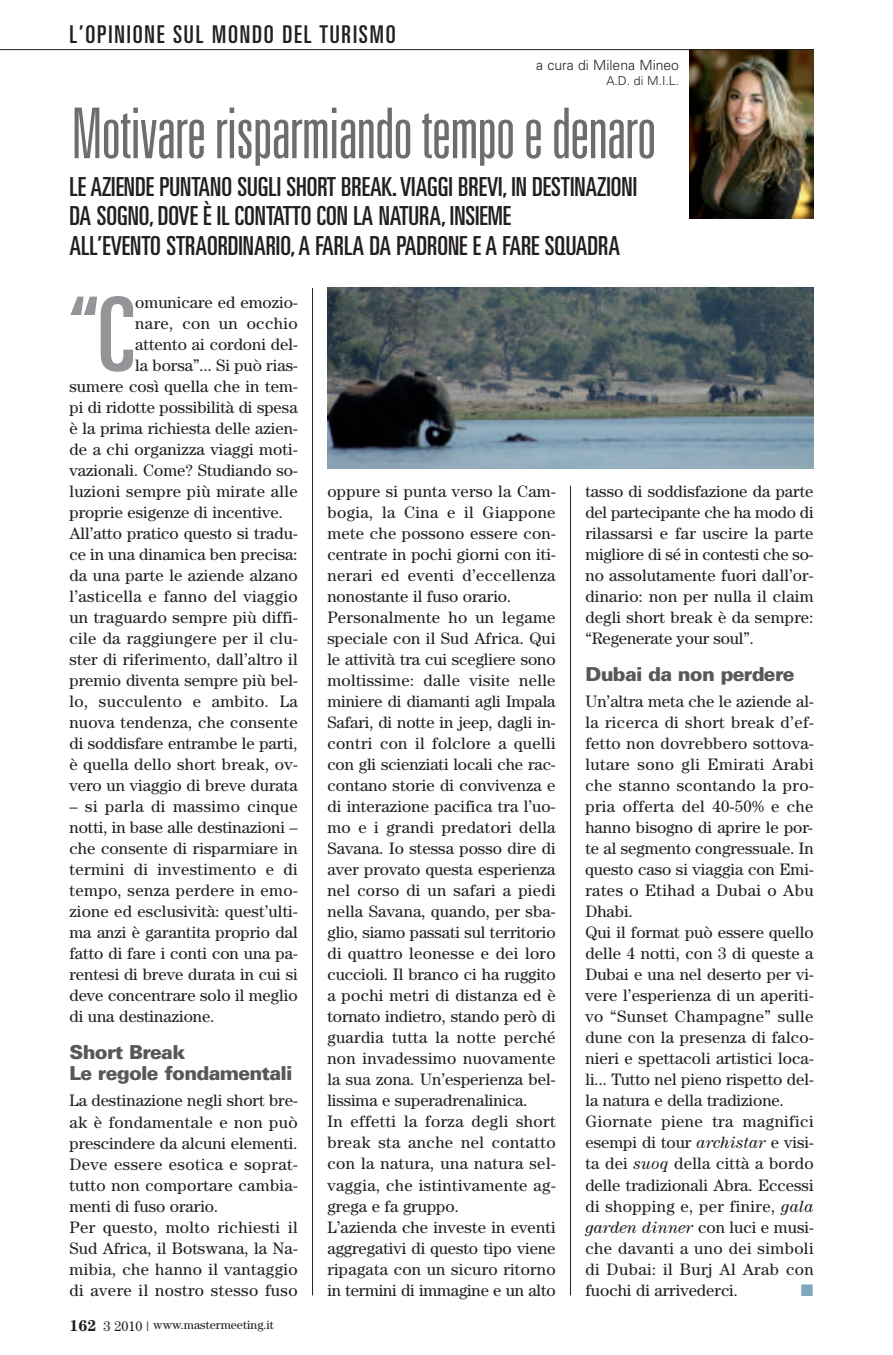
<style>
.page{position:relative;width:893px;height:1355px;background:#fff}
.page>*{position:absolute;margin:0;border:0;box-sizing:border-box;transform-origin:0 0}
.t1{font:ultra-condensed 103.08px "Univers";color:#939598}
.t2{font:300 ultra-condensed 70px "Univers";letter-spacing:-.015em;color:#6c6d70}
.t3{font:ultra-condensed 26.25px/29.8px "Univers";color:#231f20}
.t4{font:ultra-condensed 24.5px "Univers";letter-spacing:.075em;color:#231f20}
.t5{font:900 19.25px/21px "Univers";letter-spacing:-.035em;color:#57585a}
.t6{font:16.62px/21px "Century";letter-spacing:.01em;color:#231f20}
.t7{font:16.62px "Zapf Dingbats";color:#7fa8bc}
.t8{font:300 14px "Univers";color:#231f20}
.t9{font:12.25px "Century";color:#231f20}
.t10{font:300 12.25px "Univers";color:#231f20}
.s1{font-weight:700;font-size:15.75px}
.s2{font-size:14px}
.s3{font-style:italic}
</style>
<div class="page">
<img style="left:690px;top:50px;width:124px;height:168px">
<hr style="left:0;top:49px;width:814px;height:1px;background:#231f20">
<hr style="left:312px;top:288px;width:1px;height:1007px;background:#231f20">
<hr style="left:570px;top:485px;width:1px;height:810px;background:#231f20">
<img style="left:327px;top:288px;width:487px;height:180px">
<h3 class="t4" style="left:69px;top:25px;width:328px">L’OPINIONE SUL MONDO DEL TURISMO</h3>
<p class="t8" style="left:536px;top:60px;width:144px">a cura di Milena Mineo</p>
<p class="t10" style="left:606px;top:77px;width:74px">A.D. di M.I.L.</p>
<h2 class="t2" style="left:71px;top:108px;width:586px">Motivarerisparmiandotempoedenaro</h2>
<h3 class="t3" style="left:69px;top:174px;width:569px">LE AZIENDE PUNTANO SUGLI SHORT BREAK. VIAGGI BREVI, IN DESTINAZIONI<br>DA SOGNO, DOVE È IL CONTATTO CON LA NATURA, INSIEME<br>ALL’EVENTO STRAORDINARIO, A FARLA DA PADRONE E A FARE SQUADRA</h3>
<h1 class="t1" style="left:69px;top:296px;width:66px">“C</h1>
<p class="t6" style="left:135px;top:293px;width:164px">omunicare ed emozio-</p>
<p class="t6" style="left:135px;top:314px;width:164px">nare, con un occhio</p>
<p class="t6" style="left:135px;top:335px;width:164px">attento ai cordoni del-</p>
<p class="t6" style="left:135px;top:356px;width:164px">la borsa”... Si può rias-</p>
<p class="t6" style="left:69px;top:377px;width:230px">sumere così quella che in tem-</p>
<p class="t6" style="left:69px;top:398px;width:230px">pi di ridotte possibilità di spesa</p>
<p class="t6" style="left:69px;top:419px;width:230px">è la prima richiesta delle azien-</p>
<p class="t6" style="left:69px;top:440px;width:230px">de a chi organizza viaggi moti-</p>
<p class="t6" style="left:69px;top:461px;width:230px">vazionali. Come? Studiando so-</p>
<p class="t6" style="left:69px;top:482px;width:230px">luzioni sempre più mirate alle</p>
<p class="t6" style="left:69px;top:503px;width:215px">proprie esigenze di incentive.</p>
<p class="t6" style="left:69px;top:524px;width:230px">All’atto pratico questo si tradu-</p>
<p class="t6" style="left:69px;top:545px;width:230px">ce in una dinamica ben precisa:</p>
<p class="t6" style="left:69px;top:566px;width:230px">da una parte le aziende alzano</p>
<p class="t6" style="left:69px;top:587px;width:230px">l’asticella e fanno del viaggio</p>
<p class="t6" style="left:69px;top:608px;width:230px">un traguardo sempre più diffi-</p>
<p class="t6" style="left:69px;top:629px;width:230px">cile da raggiungere per il clu-</p>
<p class="t6" style="left:69px;top:650px;width:230px">ster di riferimento, dall’altro il</p>
<p class="t6" style="left:69px;top:671px;width:230px">premio diventa sempre più bel-</p>
<p class="t6" style="left:69px;top:692px;width:230px">lo, succulento e ambito. La</p>
<p class="t6" style="left:69px;top:713px;width:230px">nuova tendenza, che consente</p>
<p class="t6" style="left:69px;top:734px;width:230px">di soddisfare entrambe le parti,</p>
<p class="t6" style="left:69px;top:755px;width:230px">è quella dello short break, ov-</p>
<p class="t6" style="left:69px;top:776px;width:230px">vero un viaggio di breve durata</p>
<p class="t6" style="left:69px;top:797px;width:230px;text-align:justify">– si parla di massimo cinque notti, in base alle destinazioni – che consente di risparmiare in termini di investimento e di tempo, senza perdere in emo&shy;zione ed esclusività: quest’ulti&shy;ma anzi è garantita proprio dal fatto di fare i conti con una pa&shy;rentesi di breve durata in cui si deve concentrare solo il meglio di una destinazione.</p>
<p class="t5" style="left:69px;top:1043px;width:225px">Short Break<br>Le regole fondamentali</p>
<p class="t6" style="left:69px;top:1091px;width:230px">La destinazione negli short bre&shy;ak è fondamentale e non può prescindere da alcuni elementi.<br>Deve essere esotica e soprat&shy;tutto non comportare cambia&shy;menti di fuso orario.<br>Per questo, molto richiesti il<br>Sud Africa, il Botswana, la Na&shy;mibia, che hanno il vantaggio di avere il nostro stesso fuso</p>
<p class="t9" style="left:69px;top:1320px;width:206px"><span class="s1">162</span> <span class="s2">3 2010 |</span> www.mastermeeting.it</p>
<p class="t6" style="left:327px;top:482px;width:230px">oppure si punta verso la Cam&shy;bogia, la Cina e il Giappone mete che possono essere con&shy;centrate in pochi giorni con iti&shy;nerari ed eventi d’eccellenza nonostante il fuso orario.<br>Personalmente ho un legame speciale con il Sud Africa. Qui le attività tra cui scegliere sono moltissime: dalle visite nelle miniere di diamanti agli Impala<br>Safari, di notte in jeep, dagli in&shy;contri con il folclore a quelli con gli scienziati locali che rac&shy;contano storie di convivenza e di interazione pacifica tra l’uo&shy;mo e i grandi predatori della<br>Savana. Io stessa posso dire di aver provato questa esperienza nel corso di un safari a piedi nella Savana, quando, per sba&shy;glio, siamo passati sul territorio di quattro leonesse e dei loro cuccioli. Il branco ci ha ruggito a pochi metri di distanza ed è tornato indietro, stando però di guardia tutta la notte perché non invadessimo nuovamente la sua zona. Un’esperienza bel&shy;lissima e superadrenalinica.<br>In effetti la forza degli short break sta anche nel contatto con la natura, una natura sel&shy;vaggia, che istintivamente ag&shy;grega e fa gruppo.<br>L’azienda che investe in eventi aggregativi di questo tipo viene ripagata con un sicuro ritorno in termini di immagine e un alto</p>
<p class="t6" style="left:585px;top:482px;width:230px;text-align:justify">tasso di soddisfazione da parte del partecipante che ha modo di rilassarsi e far uscire la parte migliore di sé in contesti che so&shy;no assolutamente fuori dall’or&shy;dinario: non per nulla il claim degli short break è da sempre: “Regenerate your soul”.</p>
<p class="t5" style="left:585px;top:665px;width:211px">Dubai da non perdere</p>
<p class="t6" style="left:585px;top:692px;width:230px">Un’altra meta che le aziende al&shy;la ricerca di short break d’ef&shy;fetto non dovrebbero sottova&shy;lutare sono gli Emirati Arabi che stanno scontando la pro&shy;pria offerta del 40-50% e che hanno bisogno di aprire le por&shy;te al segmento congressuale. In questo caso si viaggia con Emi&shy;rates o Etihad a Dubai o Abu<br>Dhabi.<br>Qui il format può essere quello delle 4 notti, con 3 di queste a<br>Dubai e una nel deserto per vi&shy;vere l’esperienza di un aperiti&shy;vo “Sunset Champagne” sulle dune con la presenza di falco&shy;nieri e spettacoli artistici loca&shy;li... Tutto nel pieno rispetto del&shy;la natura e della tradizione.<br>Giornate piene tra magnifici esempi di tour <span class="s3">archistar</span> e visi&shy;ta dei <span class="s3">suoq</span> della città a bordo delle tradizionali Abra. Eccessi di shopping e, per finire, <span class="s3">gala garden dinner</span> con luci e musi&shy;che davanti a uno dei simboli di Dubai: il Burj Al Arab con fuochi di arrivederci.</p>
<p class="t7" style="left:801px;top:1279px;width:14px">■</p>
</div>
